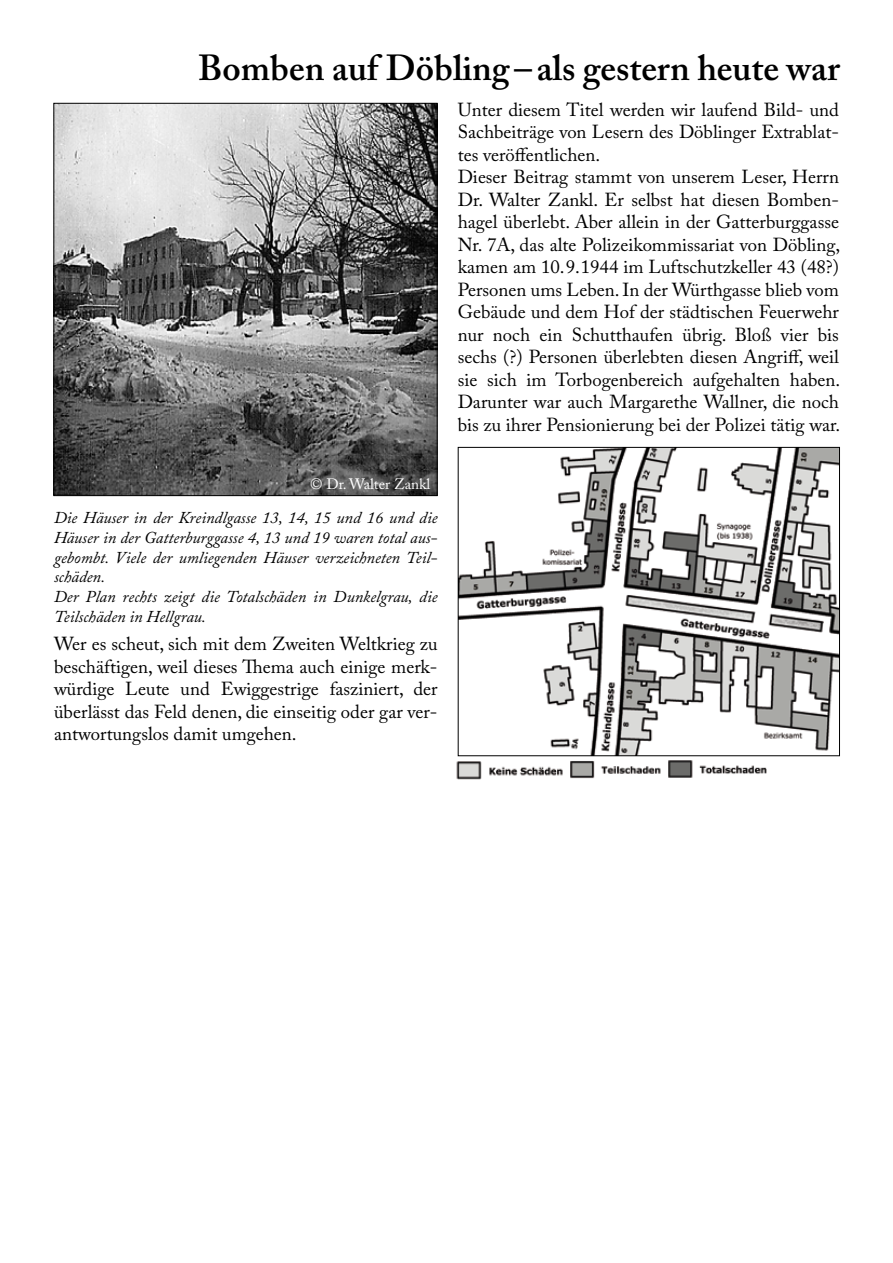
<style>
.page{position:relative;width:893px;height:1263px;background:#fff}
.page>*{position:absolute;margin:0;border:0;box-sizing:border-box;transform-origin:0 0}
.t1{font:600 36px "Adobe Caslon Pro";color:#000}
.t2{font:18.75px/22.5px "Adobe Caslon Pro";color:#000}
.t3{font:italic 16.5px/19.8px "Adobe Caslon Pro";color:#000}
.t4{font:15px "Adobe Caslon Pro";color:#fff}
</style>
<div class="page">
<img style="left:55px;top:105px;width:380px;height:389px">
<div style="left:53px;top:103px;width:384px;height:393px;border:1px solid #000"></div>
<img style="left:460px;top:449px;width:378px;height:305px">
<div style="left:458px;top:447px;width:382px;height:309px;border:1px solid #000"></div>
<img style="left:456px;top:761px;width:107px;height:18px">
<img style="left:570px;top:761px;width:91px;height:17px">
<img style="left:668px;top:760px;width:99px;height:18px">
<h1 class="t1" style="left:198px;top:46px;width:643px">Bomben auf Döbling –als gestern heute war</h1>
<p class="t4" style="left:310px;top:475px;width:122px">© Dr. Walter Zankl</p>
<p class="t3" style="left:54px;top:507px;width:385px">Die Häuser in der Kreindlgasse 13, 14, 15 und 16 und die Häuser in der Gatterburggasse 4, 13 und 19 waren total aus&shy;gebombt. Viele der umliegenden Häuser verzeichneten Teil&shy;schäden.<br>Der Plan rechts zeigt die Totalschäden in Dunkelgrau, die Teilschäden in Hellgrau.</p>
<p class="t2" style="left:54px;top:632px;width:385px;text-align:justify">Wer es scheut, sich mit dem Zweiten Weltkrieg zu beschäftigen, weil dieses Thema auch einige merk&shy;würdige Leute und Ewiggestrige fasziniert, der überlässt das Feld denen, die einseitig oder gar ver&shy;antwortungslos damit umgehen.</p>
<p class="t2" style="left:458px;top:98px;width:384px">Unter diesem Titel werden wir laufend Bild- und Sachbeiträge von Lesern des Döblinger Extrablat&shy;tes veröffentlichen.<br>Dieser Beitrag stammt von unserem Leser, Herrn Dr. Walter Zankl. Er selbst hat diesen Bomben&shy;hagel überlebt. Aber allein in der Gatterburggasse Nr. 7A, das alte Polizeikommissariat von Döbling, kamen am 10.9.1944 im Luftschutzkeller 43 (48?)<br>Personen ums Leben. In der Würthgasse blieb vom Gebäude und dem Hof der städtischen Feuerwehr nur noch ein Schutthaufen übrig. Bloß vier bis sechs (?) Personen überlebten diesen Angriff, weil sie sich im Torbogenbereich aufgehalten haben.<br>Darunter war auch Margarethe Wallner, die noch bis zu ihrer Pensionierung bei der Polizei tätig war.</p>
</div>
